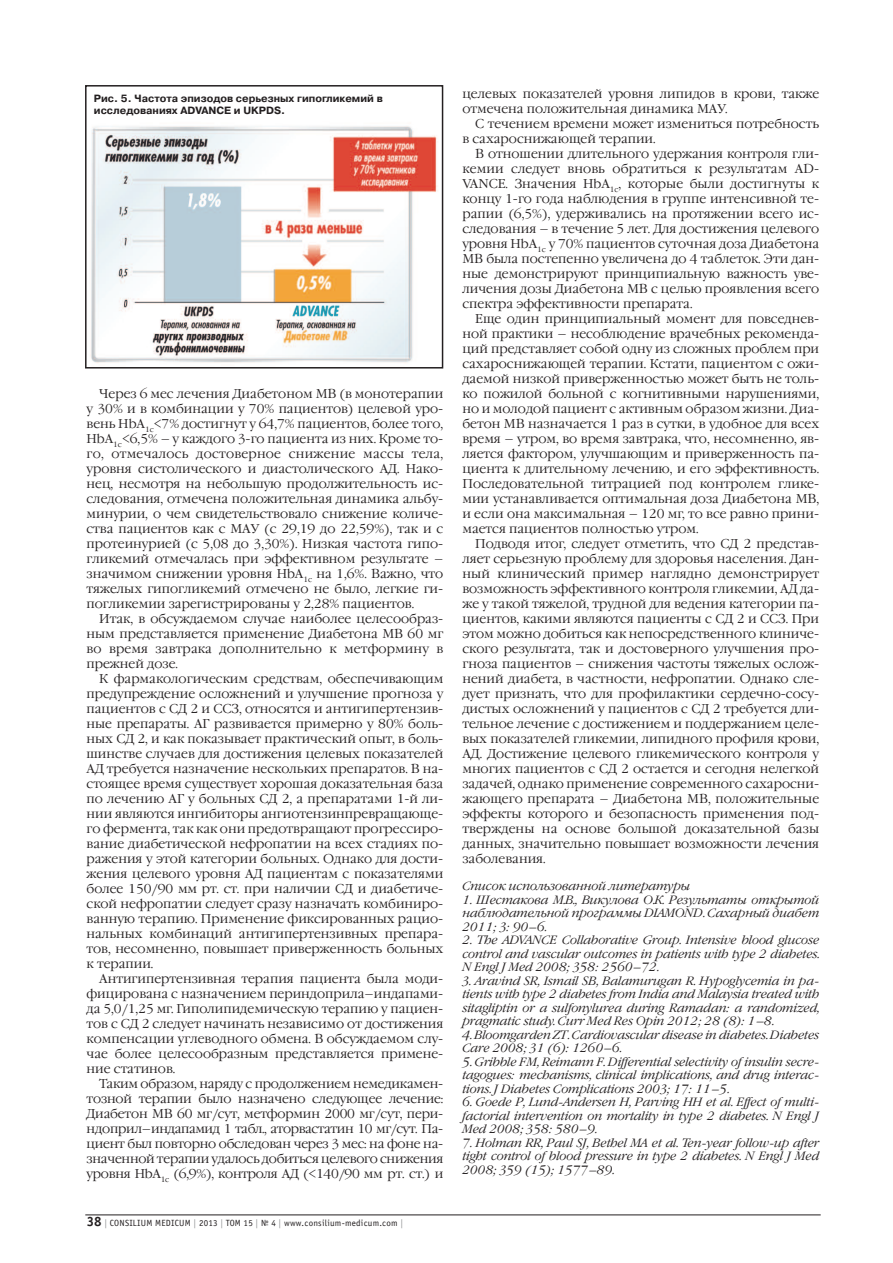
<style>
.page{position:relative;width:893px;height:1263px;background:#fff}
.page>*{position:absolute;margin:0;border:0;box-sizing:border-box;transform-origin:0 0}
.t1{font:300 12.75px/15px "Garamond C";color:#231f20;text-align:justify}
.t2{font:italic 300 12px/13.5px "Garamond C";color:#231f20;text-align:justify}
.t3{font:700 10.5px/12px "Pragmatica C";color:#231f20}
.t4{font:9px "Officina Sans C";letter-spacing:.025em;color:#231f20}
.s1{font-weight:700;font-size:13.5px}
.s2{color:#939598}
</style>
<div class="page">
<hr style="left:85px;top:1214px;width:736px;height:1px;background:#231f20">
<img style="left:90px;top:126px;width:348px;height:237px">
<div style="left:85px;top:85px;width:358px;height:283px;border:2px solid #231f20"></div>
<p class="t3" style="left:94px;top:92px;width:290px">Рис. 5. Частота эпизодов серьезных гипогликемий в исследованиях ADVANCE и UKPDS.</p>
<p class="t1" style="left:87px;top:386px;width:358px;text-indent:13px">Через 6 мес лечения Диабетоном МВ (в монотерапии у 30% и в комбинации у 70% пациентов) целевой уро&shy;вень HbA<sub>1c</sub>&lt;7% достигнут у 64,7% пациентов, более того, HbA<sub>1c</sub>&lt;6,5% – у каждого 3-го пациента из них. Кроме то&shy;го, отмечалось достоверное снижение массы тела, уровня систолического и диастолического АД. Нако&shy;нец, несмотря на небольшую продолжительность ис&shy;следования, отмечена положительная динамика альбу&shy;минурии, о чем свидетельствовало снижение количе&shy;ства пациентов как с МАУ (с 29,19 до 22,59%), так и с протеинурией (с 5,08 до 3,30%). Низкая частота гипо&shy;гликемий отмечалась при эффективном результате – значимом снижении уровня HbA<sub>1c</sub> на 1,6%. Важно, что тяжелых гипогликемий отмечено не было, легкие ги&shy;погликемии зарегистрированы у 2,28% пациентов.</p>
<p class="t1" style="left:87px;top:611px;width:358px;text-indent:13px">Итак, в обсуждаемом случае наиболее целесообраз&shy;ным представляется применение Диабетона МВ 60 мг во время завтрака дополнительно к метформину в прежней дозе.</p>
<p class="t1" style="left:87px;top:671px;width:358px;text-indent:13px">К фармакологическим средствам, обеспечивающим предупреждение осложнений и улучшение прогноза у пациентов с СД 2 и ССЗ, относятся и антигипертензив&shy;ные препараты. АГ развивается примерно у 80% боль&shy;ных СД 2, и как показывает практический опыт, в боль&shy;шинстве случаев для достижения целевых показателей АД требуется назначение нескольких препаратов. В на&shy;стоящее время существует хорошая доказательная база по лечению АГ у больных СД 2, а препаратами 1-й ли&shy;нии являются ингибиторы ангиотензинпревращающе&shy;го фермента, так как они предотвращают прогрессиро&shy;вание диабетической нефропатии на всех стадиях по&shy;ражения у этой категории больных. Однако для дости&shy;жения целевого уровня АД пациентам с показателями более 150/90 мм рт. ст. при наличии СД и диабетиче&shy;ской нефропатии следует сразу назначать комбиниро&shy;ванную терапию. Применение фиксированных рацио&shy;нальных комбинаций антигипертензивных препара&shy;тов, несомненно, повышает приверженность больных к терапии.</p>
<p class="t1" style="left:87px;top:971px;width:358px;text-indent:13px">Антигипертензивная терапия пациента была моди&shy;фицирована с назначением периндоприла–индапами&shy;да 5,0/1,25 мг. Гиполипидемическую терапию у пациен&shy;тов с СД 2 следует начинать независимо от достижения компенсации углеводного обмена. В обсуждаемом слу&shy;чае более целесообразным представляется примене&shy;ние статинов.</p>
<p class="t1" style="left:87px;top:1076px;width:358px;text-indent:13px">Таким образом, наряду с продолжением немедикамен&shy;тозной терапии было назначено следующее лечение:<br>Диабетон МВ 60 мг/сут, метформин 2000 мг/сут, пери&shy;ндоприл–индапамид 1 табл., аторвастатин 10 мг/сут. Па&shy;циент был повторно обследован через 3 мес: на фоне на&shy;значенной терапии удалось добиться целевого снижения уровня HbA<sub>1c</sub> (6,9%), контроля АД (&lt;140/90 мм рт. ст.) и</p>
<p class="t4" style="left:87px;top:1218px;width:318px"><span class="s1">38</span> <span class="s2">|</span> CONSILIUM MEDICUM <span class="s2">|</span> 2013 <span class="s2">|</span> ТОМ 15 <span class="s2">|</span> № 4 <span class="s2">|</span> www.consilium-medicum.com <span class="s2">|</span></p>
<p class="t1" style="left:462px;top:86px;width:358px">целевых показателей уровня липидов в крови, также отмечена положительная динамика МАУ.</p>
<p class="t1" style="left:462px;top:116px;width:358px;text-indent:13px">С течением времени может измениться потребность в сахароснижающей терапии.</p>
<p class="t1" style="left:462px;top:146px;width:358px;text-indent:13px">В отношении длительного удержания контроля гли&shy;кемии следует вновь обратиться к результатам AD-VANCE. Значения HbA<sub>1c</sub>, которые были достигнуты к концу 1-го года наблюдения в группе интенсивной те&shy;рапии (6,5%), удерживались на протяжении всего ис&shy;следования – в течение 5 лет. Для достижения целевого уровня HbA<sub>1c</sub> у 70% пациентов суточная доза Диабетона МВ была постепенно увеличена до 4 таблеток. Эти дан&shy;ные демонстрируют принципиальную важность уве&shy;личения дозы Диабетона МВ с целью проявления всего спектра эффективности препарата.</p>
<p class="t1" style="left:462px;top:311px;width:358px;text-indent:13px">Еще один принципиальный момент для повседнев&shy;ной практики – несоблюдение врачебных рекоменда&shy;ций представляет собой одну из сложных проблем при сахароснижающей терапии. Кстати, пациентом с ожи&shy;даемой низкой приверженностью может быть не толь&shy;ко пожилой больной с когнитивными нарушениями, но и молодой пациент с активным образом жизни. Диа&shy;бетон МВ назначается 1 раз в сутки, в удобное для всех время – утром, во время завтрака, что, несомненно, яв&shy;ляется фактором, улучшающим и приверженность па&shy;циента к длительному лечению, и его эффективность.<br>Последовательной титрацией под контролем глике&shy;мии устанавливается оптимальная доза Диабетона МВ, и если она максимальная – 120 мг, то все равно прини&shy;мается пациентов полностью утром.</p>
<p class="t1" style="left:462px;top:536px;width:358px;text-indent:13px">Подводя итог, следует отметить, что СД 2 представ&shy;ляет серьезную проблему для здоровья населения. Дан&shy;ный клинический пример наглядно демонстрирует возможность эффективного контроля гликемии, АД да&shy;же у такой тяжелой, трудной для ведения категории па&shy;циентов, какими являются пациенты с СД 2 и ССЗ. При этом можно добиться как непосредственного клиниче&shy;ского результата, так и достоверного улучшения про&shy;гноза пациентов – снижения частоты тяжелых ослож&shy;нений диабета, в частности, нефропатии. Однако сле&shy;дует признать, что для профилактики сердечно-сосу&shy;дистых осложнений у пациентов с СД 2 требуется дли&shy;тельное лечение с достижением и поддержанием целе&shy;вых показателей гликемии, липидного профиля крови, АД. Достижение целевого гликемического контроля у многих пациентов с СД 2 остается и сегодня нелегкой задачей, однако применение современного сахаросни&shy;жающего препарата – Диабетона МВ, положительные эффекты которого и безопасность применения под&shy;тверждены на основе большой доказательной базы данных, значительно повышает возможности лечения заболевания.</p>
<p class="t2" style="left:462px;top:879px;width:229px">Список использованной литературы</p>
<p class="t2" style="left:462px;top:893px;width:358px">1. Шестакова М.В., Викулова О.К. Результаты открытой наблюдательной программы DIAMOND. Сахарный диабет 2011; 3: 90–6.</p>
<p class="t2" style="left:462px;top:933px;width:358px">2. The ADVANCE Collaborative Group. Intensive blood glucose control and vascular outcomes in patients with type 2 diabetes.<br>N Engl J Med 2008; 358: 2560–72.</p>
<p class="t2" style="left:462px;top:974px;width:358px">3. Aravind SR, Ismail SB, Balamurugan R. Hypoglycemia in pa&shy;tients with type 2 diabetes from India and Malaysia treated with sitagliptin or a sulfonylurea during Ramadan: a randomized, pragmatic study. Curr Med Res Opin 2012; 28 (8): 1–8.</p>
<p class="t2" style="left:462px;top:1028px;width:358px">4. Bloomgarden ZT. Cardiovascular disease in diabetes. Diabetes<br>Care 2008; 31 (6): 1260–6.</p>
<p class="t2" style="left:462px;top:1055px;width:358px">5. Gribble FM, Reimann F. Differential selectivity of insulin secre&shy;tagogues: mechanisms, clinical implications, and drug interac&shy;tions. J Diabetes Complications 2003; 17: 11–5.</p>
<p class="t2" style="left:462px;top:1095px;width:358px">6. Goede P, Lund-Andersen H, Parving HH et al. Effect of multi&shy;factorial intervention on mortality in type 2 diabetes. N Engl J Med 2008; 358: 580–9.</p>
<p class="t2" style="left:462px;top:1136px;width:358px">7. Holman RR, Paul SJ, Bethel MA et al. Ten-year follow-up after tight control of blood pressure in type 2 diabetes. N Engl J Med 2008; 359 (15); 1577–89.</p>
</div>
